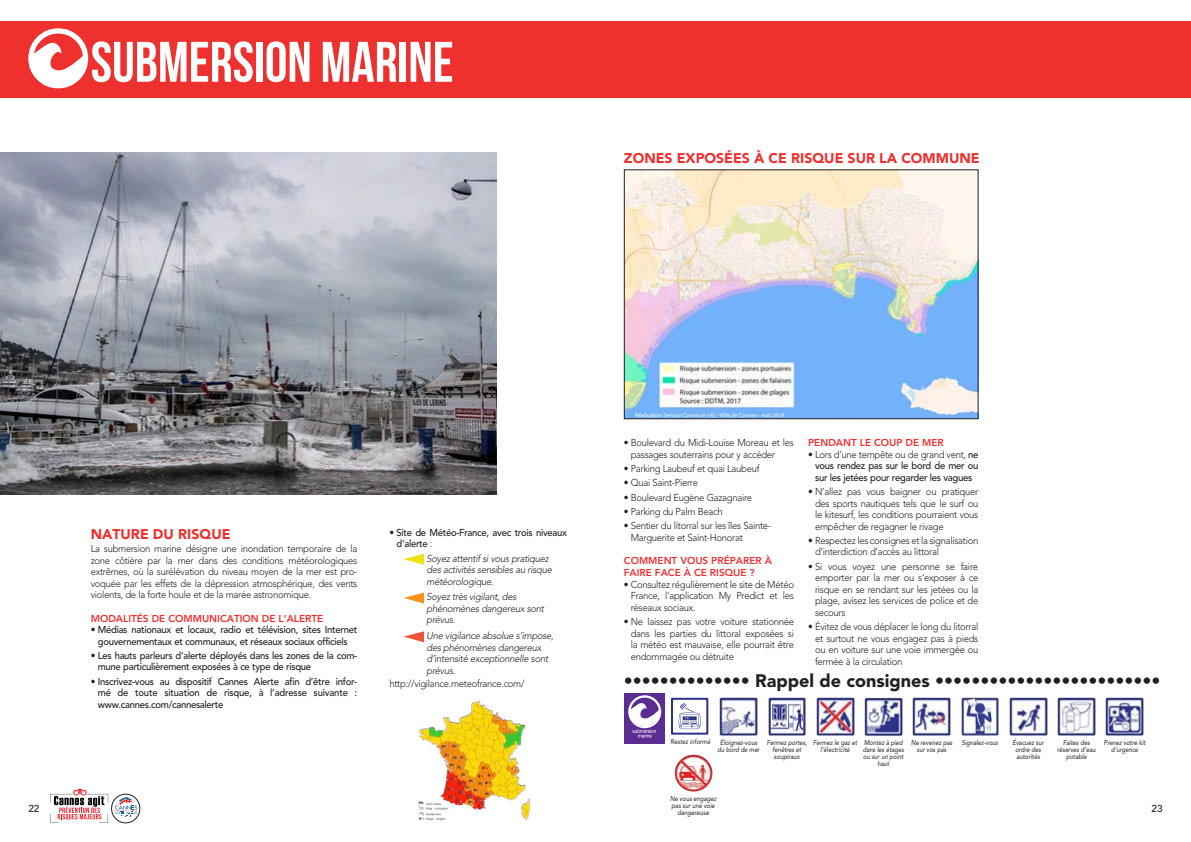
<style>
.page{position:relative;width:1191px;height:842px;background:#fff}
.page>*{position:absolute;margin:0;border:0;box-sizing:border-box;transform-origin:0 0}
.titre{font:57px "Bebas Neue";color:#fff}
.et_moi_je_fait_quo{font:900 18px "Avenir LT Std";color:#231f20}
.nature_du_risque{font:900 14px "Avenir LT Std";color:#ee302f}
.paragraphe{font:300 10px/11.5px "Avenir LT Std";letter-spacing:-.03em;color:#231f20;text-align:justify;scale:.95 1}
.paragraphe-2{font:500 10px/11.5px "Avenir LT Std";letter-spacing:-.03em;color:#231f20;scale:.95 1}
.txt_ok{font:300 10px/11.5px "Avenir LT Std";letter-spacing:-.03em;color:#231f20;scale:.95 1}
.sous_paragraphe{font:italic 300 10px/11.5px "Avenir LT Std";letter-spacing:-.03em;color:#231f20;scale:.95 1}
.txt_ok-2{font:500 10px/11.5px "Avenir LT Std";letter-spacing:-.03em;color:#231f20;text-align:justify;scale:.95 1}
.modalité{font:800 10px/12px "Avenir LT Std";color:#ee302f}
.paragraphe-3{font:500 10px "Avenir LT Std";letter-spacing:-.03em;color:#231f20}
.consigne_pavet{font:italic 7px/7px "Avenir LT Std";color:#231f20;text-align:center;scale:.85 1}
.s1{font-weight:300}
</style>
<div class="page">
<div style="left:0;top:21px;width:595px;height:77px;background:#ee302f"></div>
<svg style="left:50px;top:788px;width:58px;height:35px"></svg>
<svg style="left:112px;top:794px;width:28px;height:29px"></svg>
<svg style="left:115px;top:797px;width:22px;height:20px"></svg>
<div style="left:111px;top:794px;width:29px;height:29px;border:1px solid #231f20;border-radius:50%"></div>
<svg style="left:28px;top:28px;width:60px;height:60px"></svg>
<div style="left:595px;top:21px;width:596px;height:77px;background:#ee302f"></div>
<img style="left:0;top:152px;width:496px;height:342px">
<img style="left:864px;top:697px;width:39px;height:39px">
<img style="left:912px;top:697px;width:39px;height:39px">
<div style="left:624px;top:694px;width:41px;height:50px;background:#5b2d91"></div>
<div style="left:628px;top:695px;width:33px;height:33px;border:2px solid #fff;border-radius:50%"></div>
<svg style="left:629px;top:702px;width:31px;height:36px"></svg>
<img style="left:1009px;top:697px;width:39px;height:39px">
<img style="left:816px;top:697px;width:39px;height:39px">
<img style="left:1057px;top:697px;width:39px;height:39px">
<img style="left:961px;top:697px;width:38px;height:39px">
<img style="left:768px;top:697px;width:38px;height:39px">
<img style="left:719px;top:697px;width:39px;height:39px">
<img style="left:1105px;top:697px;width:39px;height:39px">
<img style="left:674px;top:754px;width:39px;height:38px">
<svg style="left:671px;top:698px;width:37px;height:37px"></svg>
<div style="left:673px;top:700px;width:33px;height:33px;background:#fff"></div>
<svg style="left:678px;top:703px;width:24px;height:32px"></svg>
<svg style="left:403px;top:554px;width:21px;height:11px"></svg>
<svg style="left:404px;top:593px;width:20px;height:11px"></svg>
<svg style="left:404px;top:631px;width:20px;height:11px"></svg>
<img style="left:418px;top:701px;width:112px;height:119px">
<img style="left:626px;top:171px;width:350px;height:246px">
<div style="left:624px;top:169px;width:354px;height:250px;border:1px solid #231f20"></div>
<p class="titre" style="left:91px;top:31px;width:364px">SUBMERSION MARINE</p>
<p class="nature_du_risque" style="left:624px;top:149px;width:357px">ZONES EXPOSÉES À CE RISQUE SUR LA COMMUNE</p>
<p class="nature_du_risque" style="left:91px;top:526px;width:141px">NATURE DU RISQUE</p>
<p class="txt_ok" style="left:91px;top:543px;width:282px;text-align:justify">La submersion marine désigne une inondation temporaire de la zone côtière par la mer dans des conditions météorologiques extrêmes, où la surélévation du niveau moyen de la mer est pro&shy;voquée par les effets de la dépression atmosphérique, des vents violents, de la forte houle et de la marée astronomique.</p>
<p class="modalité" style="left:91px;top:612px;width:234px">MODALITÉS DE COMMUNICATION DE L’ALERTE</p>
<p class="paragraphe-2" style="left:91px;top:624px;width:282px;text-align:center">• Médias nationaux et locaux, radio et télévision, sites Internet gouvernementaux et communaux, et réseaux sociaux officiels</p>
<p class="paragraphe-2" style="left:98px;top:650px;width:275px;text-indent:-7px">• Les hauts parleurs d’alerte déployés dans les zones de la com&shy;mune particulièrement exposées à ce type de risque</p>
<p class="paragraphe-2" style="left:98px;top:676px;width:275px;text-align:justify;text-indent:-7px">• Inscrivez-vous au dispositif Cannes Alerte afin d’être infor&shy;mé de toute situation de risque, à l’adresse suivante : www.cannes.com/cannesalerte</p>
<p class="paragraphe-2" style="left:396px;top:527px;width:181px;text-indent:-7px">• Site de Météo-France, avec trois niveaux d’alerte <span class="s1">:</span></p>
<p class="sous_paragraphe" style="left:426px;top:553px;width:134px">Soyez attentif si vous pratiquez des activités sensibles au risque météorologique.</p>
<p class="sous_paragraphe" style="left:426px;top:591px;width:125px">Soyez très vigilant, des phénomènes dangereux sont prévus.</p>
<p class="sous_paragraphe" style="left:426px;top:630px;width:135px">Une vigilance absolue s’impose, des phénomènes dangereux d’intensité exceptionnelle sont prévus.</p>
<p class="txt_ok" style="left:389px;top:677px;width:144px">http://vigilance.meteofrance.com/</p>
<p class="paragraphe" style="left:631px;top:437px;width:173px;text-indent:-7px">• Boulevard du Midi-Louise Moreau et les passages souterrains pour y accéder</p>
<p class="paragraphe" style="left:624px;top:463px;width:144px">• Parking Laubeuf et quai Laubeuf</p>
<p class="paragraphe" style="left:624px;top:477px;width:80px">• Quai Saint-Pierre</p>
<p class="paragraphe" style="left:624px;top:492px;width:137px">• Boulevard Eugène Gazagnaire</p>
<p class="paragraphe" style="left:624px;top:506px;width:105px">• Parking du Palm Beach</p>
<p class="txt_ok" style="left:631px;top:520px;width:149px;text-indent:-7px">• Sentier du litorral sur les îles Sainte-<br>Marguerite et Saint-Honorat</p>
<p class="modalité" style="left:624px;top:555px;width:150px">COMMENT VOUS PRÉPARER À<br>FAIRE FACE À CE RISQUE ?</p>
<p class="paragraphe" style="left:631px;top:579px;width:173px;text-indent:-7px">• Consultez régulièrement le site de Météo France, l'application My Predict et les réseaux sociaux.</p>
<p class="paragraphe" style="left:631px;top:616px;width:173px;text-indent:-7px">• Ne laissez pas votre voiture stationnée dans les parties du littoral exposées si la météo est mauvaise, elle pourrait être endommagée ou détruite</p>
<p class="modalité" style="left:808px;top:437px;width:137px">PENDANT LE COUP DE MER</p>
<p class="txt_ok-2" style="left:815px;top:449px;width:173px;text-indent:-7px"><span class="s1">• Lors d’une tempête ou de grand vent,</span> ne vous rendez pas sur le bord de mer ou sur les jetées pour regarder les vagues</p>
<p class="paragraphe" style="left:815px;top:486px;width:173px;text-indent:-7px">• N’allez pas vous baigner ou pratiquer des sports nautiques tels que le surf ou le kitesurf, les conditions pourraient vous empêcher de regagner le rivage</p>
<p class="paragraphe" style="left:815px;top:535px;width:173px;text-indent:-7px">• Respectez les consignes et la signalisation d’interdiction d’accès au littoral</p>
<p class="paragraphe" style="left:815px;top:561px;width:173px;text-indent:-7px">• Si vous voyez une personne se faire emporter par la mer ou s’exposer à ce risque en se rendant sur les jetées ou la plage, avisez les services de police et de secours</p>
<p class="paragraphe" style="left:815px;top:621px;width:173px;text-indent:-7px">• Évitez de vous déplacer le long du litorral et surtout ne vous engagez pas à pieds ou en voiture sur une voie immergée ou fermée à la circulation</p>
<p class="et_moi_je_fait_quo" style="left:624px;top:670px;width:538px">•••••••••••••• Rappel de consignes •••••••••••••••••••••••••</p>
<p class="consigne_pavet" style="left:863px;top:739px;width:50px">Montez à pied dans les étages ou sur un point haut</p>
<p class="consigne_pavet" style="left:911px;top:739px;width:50px">Ne revenez pas sur vos pas</p>
<p class="consigne_pavet" style="left:1012px;top:739px;width:38px">Évacuez sur ordre des autorités</p>
<p class="consigne_pavet" style="left:717px;top:739px;width:51px">Éloignez-vous du bord de mer</p>
<p class="consigne_pavet" style="left:1103px;top:739px;width:51px">Prenez votre kit d’urgence</p>
<p class="consigne_pavet" style="left:670px;top:738px;width:48px">Restez informé</p>
<p class="consigne_pavet" style="left:767px;top:739px;width:49px">Fermez portes,</p>
<p class="consigne_pavet" style="left:961px;top:739px;width:44px">Signalez-vous</p>
<p class="consigne_pavet" style="left:772px;top:746px;width:35px;text-align:left">fenêtres et soupiraux</p>
<p class="consigne_pavet" style="left:813px;top:739px;width:53px">Fermez le gaz et l’électricité</p>
<p class="consigne_pavet" style="left:1057px;top:739px;width:47px">Faites des réserves d’eau potable</p>
<p class="consigne_pavet" style="left:670px;top:796px;width:56px">Ne vous engagez pas sur une voie dangereuse</p>
<p class="paragraphe-3" style="left:28px;top:803px;width:13px">22</p>
<p class="paragraphe-3" style="left:1151px;top:803px;width:13px">23</p>
</div>
